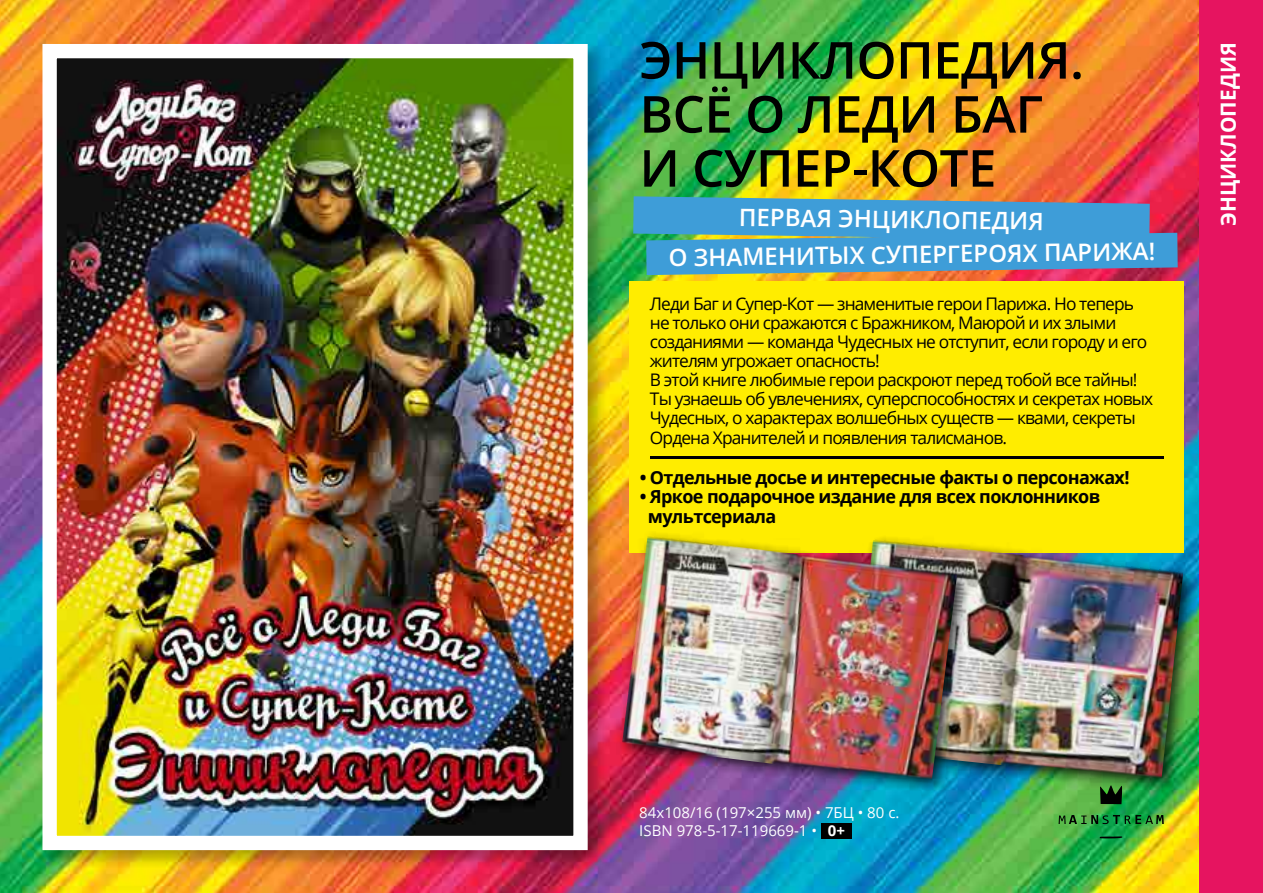
<style>
.page{position:relative;width:1263px;height:893px;background:#fff}
.page>*{position:absolute;margin:0;border:0;box-sizing:border-box;transform-origin:0 0}
.t1{font:600 51px/54px "Open Sans";letter-spacing:-.01em;color:#000}
.t2{font:600 24px "Open Sans";color:#fff}
.t3{font:700 20.85px "Open Sans";color:#fff}
.t4{font:700 18px/19px "Open Sans";letter-spacing:-.035em;color:#000}
.t5{font:17.4px/19px "Open Sans";letter-spacing:-.05em;color:#000}
.t6{font:15px/18px "Open Sans";color:#fff}
.s1{font-weight:700}
</style>
<div class="page">
<img style="left:0;top:0;width:1199px;height:893px">
<div style="left:629px;top:281px;width:555px;height:272px;background:#ffed00"></div>
<div style="left:821px;top:823px;width:31px;height:16px;background:#000"></div>
<svg style="left:633px;top:196px;width:545px;height:79px;background:#5296c0"></svg>
<div style="left:1199px;top:0;width:64px;height:893px;background:#e61460"></div>
<svg style="left:1100px;top:794px;width:22px;height:10px"></svg>
<svg style="left:1099px;top:836px;width:24px;height:3px"></svg>
<svg style="left:1058px;top:815px;width:106px;height:9px"></svg>
<div style="left:41px;top:42px;width:567px;height:828px;background:#000;opacity:.3"></div>
<img style="left:35px;top:37px;width:560px;height:820px">
<div style="left:844px;top:535px;width:356px;height:259px;background:#000;opacity:.8"></div>
<img style="left:973px;top:539px;width:210px;height:243px">
<div style="left:616px;top:531px;width:357px;height:264px;background:#000;opacity:.8"></div>
<img style="left:622px;top:536px;width:335px;height:247px">
<hr style="left:651px;top:456px;width:513px;height:2px;background:#000">
<h1 class="t1" style="left:639px;top:32px;width:446px">ЭНЦИКЛОПЕДИЯ.<br>ВСЁ О ЛЕДИ БАГ<br>И СУПЕР-КОТЕ</h1>
<h2 class="t2" style="left:739px;top:200px;width:306px;rotate:1deg">ПЕРВАЯ ЭНЦИКЛОПЕДИЯ</h2>
<h2 class="t2" style="left:668px;top:242px;width:488px;rotate:-1deg">О ЗНАМЕНИТЫХ СУПЕРГЕРОЯХ ПАРИЖА!</h2>
<p class="t5" style="left:650px;top:294px;width:505px">Леди Баг и Супер-Кот — знаменитые герои Парижа. Но теперь не только они сражаются с Бражником, Маюрой и их злыми созданиями — команда Чудесных не отступит, если городу и его жителям угрожает опасность!<br>В этой книге любимые герои раскроют перед тобой все тайны!<br>Ты узнаешь об увлечениях, суперспособностях и секретах новых Чудесных, о характерах волшебных существ — квами, секреты Ордена Хранителей и появления талисманов.</p>
<p class="t4" style="left:640px;top:468px;width:491px">• Отдельные досье и интересные факты о персонажах!</p>
<p class="t4" style="left:648px;top:487px;width:454px;text-indent:-8px">• Яркое подарочное издание для всех поклонников мультсериала</p>
<p class="t3" style="left:1213px;top:226px;width:185px;rotate:-90deg">ЭНЦИКЛОПЕДИЯ</p>
<p class="t6" style="left:639px;top:804px;width:262px">84x108/16 (197×255 мм) • 7БЦ • 80 с.<br>ISBN 978-5-17-119669-1 • <span class="s1">0+</span></p>
</div>
